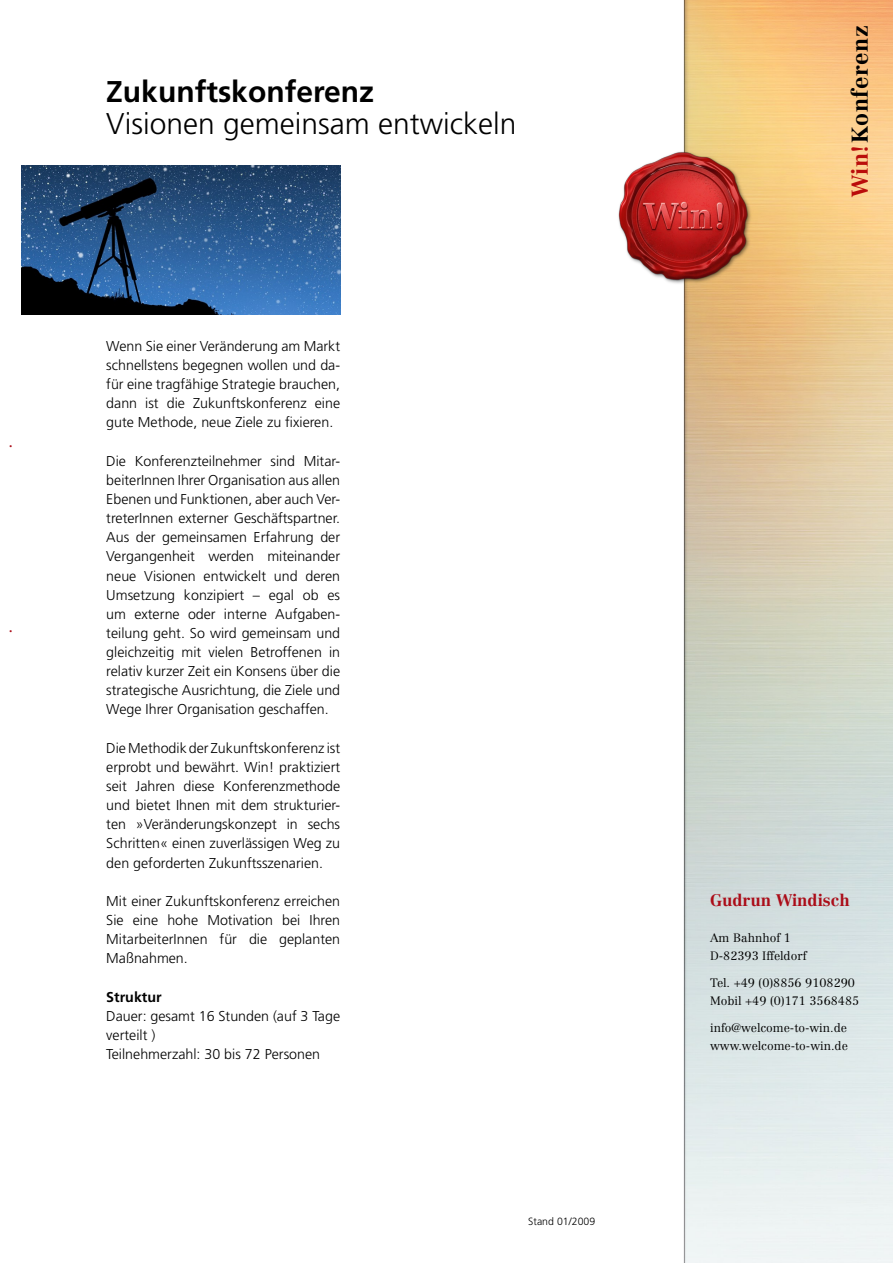
<style>
.page{position:relative;width:893px;height:1263px;background:#fff}
.page>*{position:absolute;margin:0;border:0;box-sizing:border-box;transform-origin:0 0}
.t1{font:300 30px "Frutiger";color:#000}
.t2{font:700 30px "Frutiger";color:#000}
.t3{font:700 22.5px "Centennial";letter-spacing:.02em;color:#000}
.t4{font:300 18px "Centennial";color:#ab0d19}
.t5{font:700 16.5px "Centennial";color:#ab0d19}
.t6{font:300 14.25px/19.2px "Frutiger";color:#000;text-align:justify}
.t7{font:700 14.25px "Frutiger";color:#000}
.t8{font:300 12px/18px "Centennial";color:#000}
.t9{font:300 10.5px "Frutiger";letter-spacing:.005em;color:#000}
.s1{color:#ba0d0b}
</style>
<div class="page">
<img style="left:21px;top:0;width:872px;height:1263px">
<img style="left:613px;top:151px;width:141px;height:135px">
<img style="left:21px;top:166px;width:319px;height:149px">
<p class="t4" style="left:8px;top:430px;width:7px">.</p>
<p class="t4" style="left:8px;top:615px;width:7px">.</p>
<h1 class="t2" style="left:106px;top:74px;width:269px">Zukunftskonferenz</h1>
<h1 class="t1" style="left:106px;top:107px;width:412px">Visionen gemeinsam entwickeln</h1>
<p class="t6" style="left:106px;top:336px;width:235px">Wenn Sie einer Veränderung am Markt schnellstens begegnen wollen und da&shy;für eine tragfähige Strategie brauchen, dann ist die Zukunftskonferenz eine gute Methode, neue Ziele zu fixieren.</p>
<p class="t6" style="left:106px;top:451px;width:235px">Die Konferenzteilnehmer sind Mitar&shy;beiterInnen Ihrer Organisation aus allen Ebenen und Funktionen, aber auch Ver&shy;treterInnen externer Geschäftspartner.<br>Aus der gemeinsamen Erfahrung der Vergangenheit werden miteinander neue Visionen entwickelt und deren Umsetzung konzipiert – egal ob es um externe oder interne Aufgaben&shy;teilung geht. So wird gemeinsam und gleichzeitig mit vielen Betroffenen in relativ kurzer Zeit ein Konsens über die strategische Ausrichtung, die Ziele und Wege Ihrer Organisation geschaffen.</p>
<p class="t6" style="left:106px;top:738px;width:235px">Die Methodik der Zukunftskonferenz ist erprobt und bewährt. Win! praktiziert seit Jahren diese Konferenzmethode und bietet Ihnen mit dem strukturier&shy;ten »Veränderungskonzept in sechs Schritten« einen zuverlässigen Weg zu den geforderten Zukunftsszenarien.</p>
<p class="t6" style="left:106px;top:891px;width:235px">Mit einer Zukunftskonferenz erreichen Sie eine hohe Motivation bei Ihren MitarbeiterInnen für die geplanten Maßnahmen.</p>
<p class="t7" style="left:106px;top:988px;width:57px">Struktur</p>
<p class="t6" style="left:106px;top:1006px;width:235px;text-align:left">Dauer: gesamt 16 Stunden (auf 3 Tage verteilt )<br>Teilnehmerzahl: 30 bis 72 Personen</p>
<p class="t9" style="left:528px;top:1215px;width:69px">Stand 01/2009</p>
<h2 class="t3" style="left:846px;top:197px;width:173px;rotate:-90deg"><span class="s1">Win!</span>Konferenz</h2>
<p class="t5" style="left:710px;top:890px;width:141px">Gudrun Windisch</p>
<p class="t8" style="left:710px;top:928px;width:98px">Am Bahnhof 1<br>D-82393 Iffeldorf</p>
<p class="t8" style="left:710px;top:973px;width:151px">Tel. +49 (0)8856 9108290<br>Mobil +49 (0)171 3568485</p>
<p class="t8" style="left:710px;top:1018px;width:139px">info@welcome-to-win.de www.welcome-to-win.de</p>
</div>
